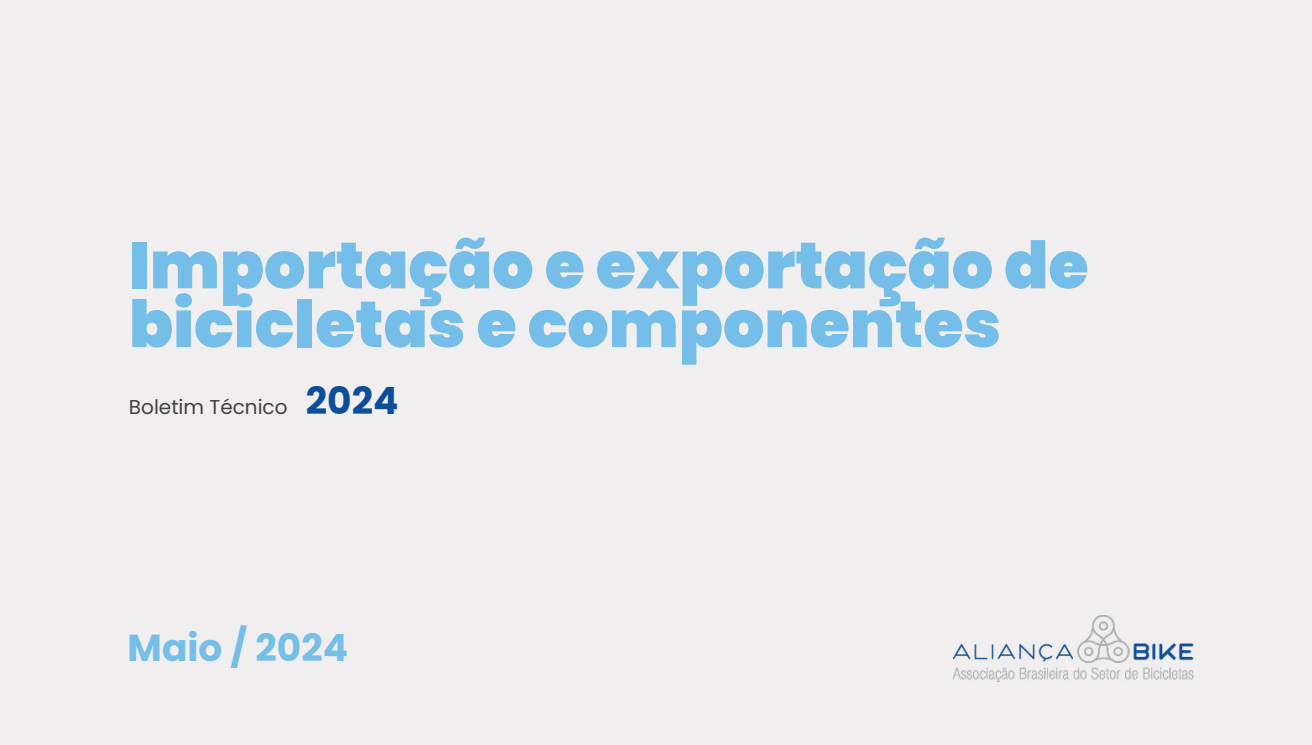
<style>
.page{position:relative;width:1312px;height:745px;background:#fff}
.page>*{position:absolute;margin:0;border:0;box-sizing:border-box;transform-origin:0 0}
.t1{font:900 65px/58.8px "Poppins";color:#75bee9}
.t2{font:700 37.5px "Poppins";color:#75bee9}
.t3{font:700 37.5px "Poppins";color:#0c4e99}
.t4{font:20px "Poppins";color:#414042}
</style>
<div class="page">
<div style="left:0;top:0;width:1311px;height:744px;background:#f0eeee"></div>
<img style="left:953px;top:615px;width:239px;height:66px">
<p class="t1" style="left:129px;top:236px;width:960px">Importação e exportação de bicicletas e componentes</p>
<p class="t4" style="left:129px;top:395px;width:160px">Boletim Técnico</p>
<p class="t3" style="left:306px;top:378px;width:94px">2024</p>
<p class="t2" style="left:128px;top:626px;width:222px">Maio / 2024</p>
</div>
